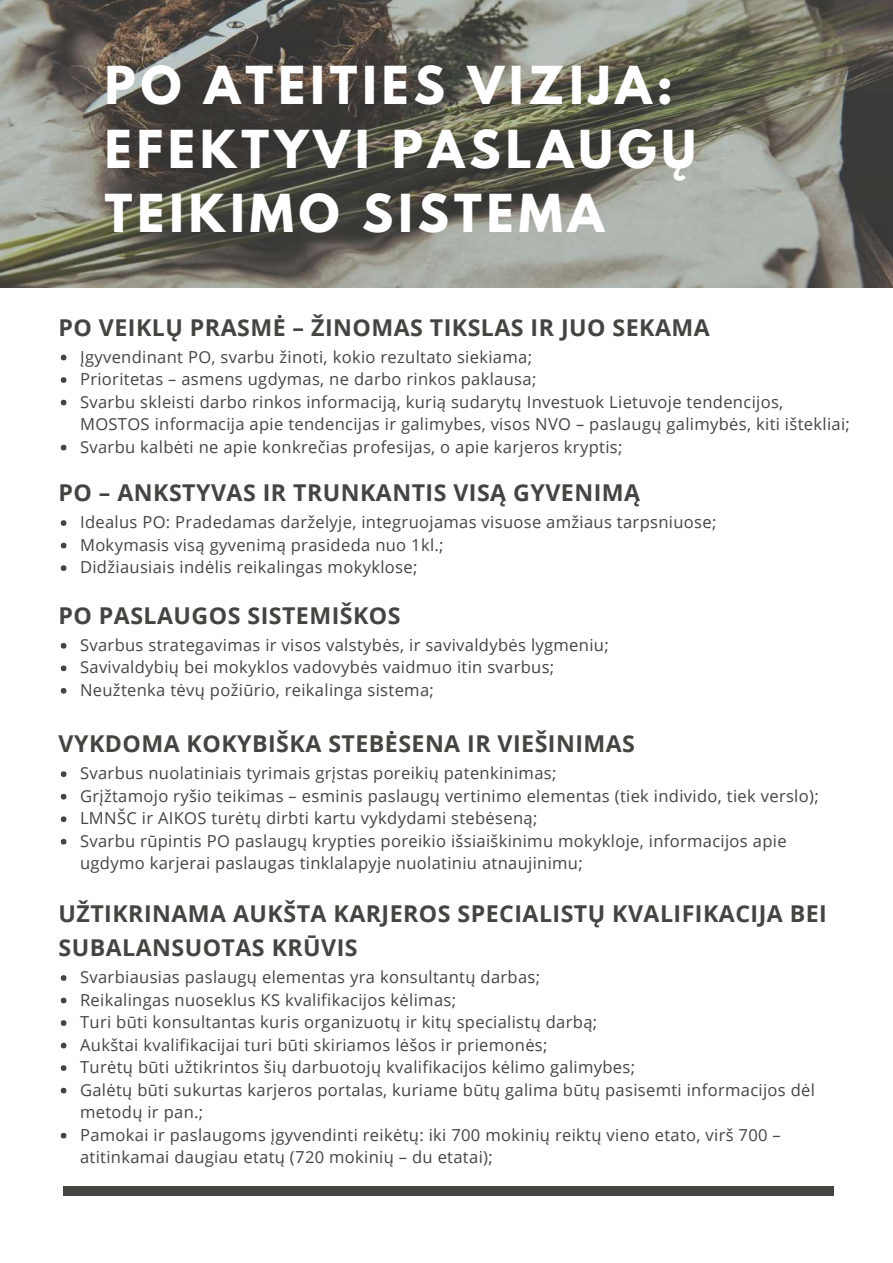
<style>
.page{position:relative;width:893px;height:1263px;background:#fff}
.page>*{position:absolute;margin:0;border:0;box-sizing:border-box;transform-origin:0 0}
.t1{font:700 69.6px "League Spartan";letter-spacing:.11em;color:#fff}
.t2{font:700 46.35px/64.2px "League Spartan";letter-spacing:.11em;color:#fff}
.t3{font:700 23.25px/33.8px "Open Sans";letter-spacing:.02em;color:#444440}
.t4{font:16.5px/22.5px "Open Sans";letter-spacing:.02em;color:#444440}
</style>
<div class="page">
<img style="left:0;top:0;width:893px;height:287px">
<svg style="left:61px;top:355px;width:5px;height:5px"></svg>
<svg style="left:61px;top:377px;width:5px;height:6px"></svg>
<svg style="left:61px;top:400px;width:5px;height:5px"></svg>
<svg style="left:61px;top:445px;width:5px;height:5px"></svg>
<div style="left:63px;top:1187px;width:771px;height:9px;background:#444440"></div>
<svg style="left:61px;top:520px;width:5px;height:6px"></svg>
<svg style="left:61px;top:543px;width:5px;height:5px"></svg>
<svg style="left:61px;top:565px;width:5px;height:6px"></svg>
<svg style="left:61px;top:643px;width:5px;height:6px"></svg>
<svg style="left:61px;top:665px;width:5px;height:6px"></svg>
<svg style="left:61px;top:688px;width:5px;height:6px"></svg>
<svg style="left:61px;top:771px;width:5px;height:6px"></svg>
<svg style="left:61px;top:794px;width:5px;height:5px"></svg>
<svg style="left:61px;top:816px;width:5px;height:6px"></svg>
<svg style="left:61px;top:839px;width:5px;height:5px"></svg>
<svg style="left:61px;top:975px;width:5px;height:6px"></svg>
<svg style="left:61px;top:998px;width:5px;height:5px"></svg>
<svg style="left:61px;top:1020px;width:5px;height:6px"></svg>
<svg style="left:61px;top:1043px;width:5px;height:5px"></svg>
<svg style="left:61px;top:1065px;width:5px;height:6px"></svg>
<svg style="left:61px;top:1088px;width:5px;height:5px"></svg>
<svg style="left:61px;top:1133px;width:5px;height:5px"></svg>
<h2 class="t2" style="left:105px;top:59px;width:593px">PO ATEITIES VIZIJA:<br>EFEKTYVI PASLAUGŲ<br>TEIKIMO SISTEMA</h2>
<h1 class="t1" style="left:104px;top:138px;width:516px">OUR LATEST</h1>
<h3 class="t3" style="left:59px;top:310px;width:653px">PO VEIKLŲ PRASMĖ – ŽINOMAS TIKSLAS IR JUO SEKAMA</h3>
<p class="t4" style="left:80px;top:345px;width:771px">Įgyvendinant PO, svarbu žinoti, kokio rezultato siekiama;<br>Prioritetas – asmens ugdymas, ne darbo rinkos paklausa;<br>Svarbu skleisti darbo rinkos informaciją, kurią sudarytų Investuok Lietuvoje tendencijos, MOSTOS informacija apie tendencijas ir galimybes, visos NVO – paslaugų galimybės, kiti ištekliai; Svarbu kalbėti ne apie konkrečias profesijas, o apie karjeros kryptis;</p>
<h3 class="t3" style="left:59px;top:475px;width:583px">PO – ANKSTYVAS IR TRUNKANTIS VISĄ GYVENIMĄ</h3>
<p class="t4" style="left:80px;top:510px;width:638px">Idealus PO: Pradedamas darželyje, integruojamas visuose amžiaus tarpsniuose;<br>Mokymasis visą gyvenimą prasideda nuo 1kl.;<br>Didžiausiais indėlis reikalingas mokyklose;</p>
<h3 class="t3" style="left:59px;top:598px;width:344px">PO PASLAUGOS SISTEMIŠKOS</h3>
<p class="t4" style="left:80px;top:633px;width:530px">Svarbus strategavimas ir visos valstybės, ir savivaldybės lygmeniu;<br>Savivaldybių bei mokyklos vadovybės vaidmuo itin svarbus;<br>Neužtenka tėvų požiūrio, reikalinga sistema;</p>
<h3 class="t3" style="left:59px;top:726px;width:578px">VYKDOMA KOKYBIŠKA STEBĖSENA IR VIEŠINIMAS</h3>
<p class="t4" style="left:80px;top:762px;width:740px">Svarbus nuolatiniais tyrimais grįstas poreikių patenkinimas;<br>Grįžtamojo ryšio teikimas – esminis paslaugų vertinimo elementas (tiek individo, tiek verslo); LMNŠC ir AIKOS turėtų dirbti kartu vykdydami stebėseną;<br>Svarbu rūpintis PO paslaugų krypties poreikio išsiaiškinimu mokykloje, informacijos apie ugdymo karjerai paslaugas tinklalapyje nuolatiniu atnaujinimu;</p>
<h3 class="t3" style="left:59px;top:896px;width:770px">UŽTIKRINAMA AUKŠTA KARJEROS SPECIALISTŲ KVALIFIKACIJA BEI<br>SUBALANSUOTAS KRŪVIS</h3>
<p class="t4" style="left:80px;top:965px;width:736px">Svarbiausias paslaugų elementas yra konsultantų darbas;<br>Reikalingas nuoseklus KS kvalifikacijos kėlimas;<br>Turi būti konsultantas kuris organizuotų ir kitų specialistų darbą;<br>Aukštai kvalifikacijai turi būti skiriamos lėšos ir priemonės;<br>Turėtų būti užtikrintos šių darbuotojų kvalifikacijos kėlimo galimybes;<br>Galėtų būti sukurtas karjeros portalas, kuriame būtų galima būtų pasisemti informacijos dėl metodų ir pan.;<br>Pamokai ir paslaugoms įgyvendinti reikėtų: iki 700 mokinių reiktų vieno etato, virš 700 – atitinkamai daugiau etatų (720 mokinių – du etatai);</p>
</div>
